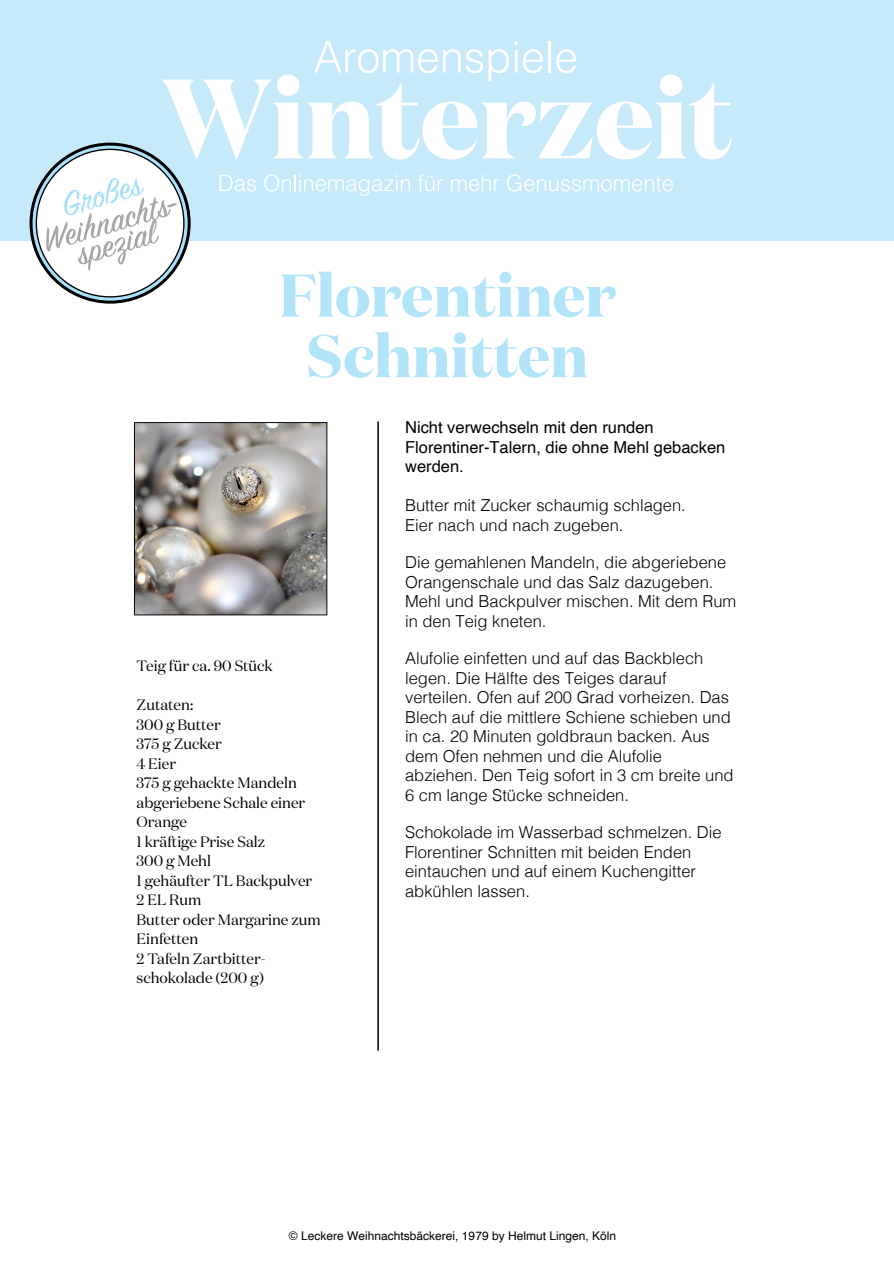
<style>
.page{position:relative;width:894px;height:1263px;background:#fff}
.page>*{position:absolute;margin:0;border:0;box-sizing:border-box;transform-origin:0 0}
.t1{font:700 60px/60.6px "Domaine Display";color:rgb(126 211 247/.6);text-align:center}
.t2{font:300 16.5px/19.5px "Helvetica";color:#000}
.t3{font:16.5px/19.5px "Helvetica";color:#000}
.t4{font:15px/19.5px "Domaine Display";color:#000}
.t5{font:12px "Helvetica";color:#000}
</style>
<div class="page">
<hr style="left:377px;top:421px;width:2px;height:630px;background:#000">
<div style="left:0;top:0;width:893px;height:240px;background:#c7eafb"></div>
<svg style="left:30px;top:143px;width:161px;height:161px;background:#556e7a"></svg>
<div style="left:36px;top:149px;width:148px;height:149px;background:#fff;border:1px solid #000;border-radius:50%"></div>
<svg style="left:46px;top:177px;width:131px;height:94px"></svg>
<img style="left:134px;top:422px;width:193px;height:193px">
<svg style="left:162px;top:41px;width:570px;height:118px"></svg>
<svg style="left:219px;top:175px;width:37px;height:16px"></svg>
<svg style="left:264px;top:174px;width:146px;height:22px"></svg>
<svg style="left:418px;top:175px;width:25px;height:16px"></svg>
<svg style="left:451px;top:175px;width:48px;height:16px"></svg>
<svg style="left:507px;top:174px;width:166px;height:18px"></svg>
<h1 class="t1" style="left:279px;top:264px;width:338px">Florentiner<br>Schnitten</h1>
<p class="t4" style="left:137px;top:656px;width:138px">Teig für ca. 90 Stück</p>
<p class="t4" style="left:137px;top:695px;width:186px">Zutaten:<br>300 g Butter<br>375 g Zucker<br>4 Eier<br>375 g gehackte Mandeln abgeriebene Schale einer<br>Orange<br>1 kräftige Prise Salz<br>300 g Mehl<br>1 gehäufter TL Backpulver<br>2 EL Rum<br>Butter oder Margarine zum<br>Einfetten<br>2 Tafeln Zartbitter&shy;schokolade (200 g)</p>
<p class="t3" style="left:405px;top:419px;width:322px">Nicht verwechseln mit den runden<br>Florentiner-Talern, die ohne Mehl gebacken werden.</p>
<p class="t2" style="left:405px;top:498px;width:282px">Butter mit Zucker schaumig schlagen.<br>Eier nach und nach zugeben.</p>
<p class="t2" style="left:405px;top:555px;width:333px">Die gemahlenen Mandeln, die abgeriebene Orangenschale und das Salz dazugeben.<br>Mehl und Backpulver mischen. Mit dem Rum in den Teig kneten.</p>
<p class="t2" style="left:405px;top:651px;width:330px">Alufolie einfetten und auf das Backblech legen. Die Hälfte des Teiges darauf verteilen. Ofen auf 200 Grad vorheizen. Das Blech auf die mittlere Schiene schieben und in ca. 20 Minuten goldbraun backen. Aus dem Ofen nehmen und die Alufolie abziehen. Den Teig sofort in 3 cm breite und 6 cm lange Stücke schneiden.</p>
<p class="t2" style="left:405px;top:825px;width:318px">Schokolade im Wasserbad schmelzen. Die Florentiner Schnitten mit beiden Enden eintauchen und auf einem Kuchengitter abkühlen lassen.</p>
<p class="t5" style="left:289px;top:1231px;width:329px">© Leckere Weihnachtsbäckerei, 1979 by Helmut Lingen, Köln</p>
</div>
